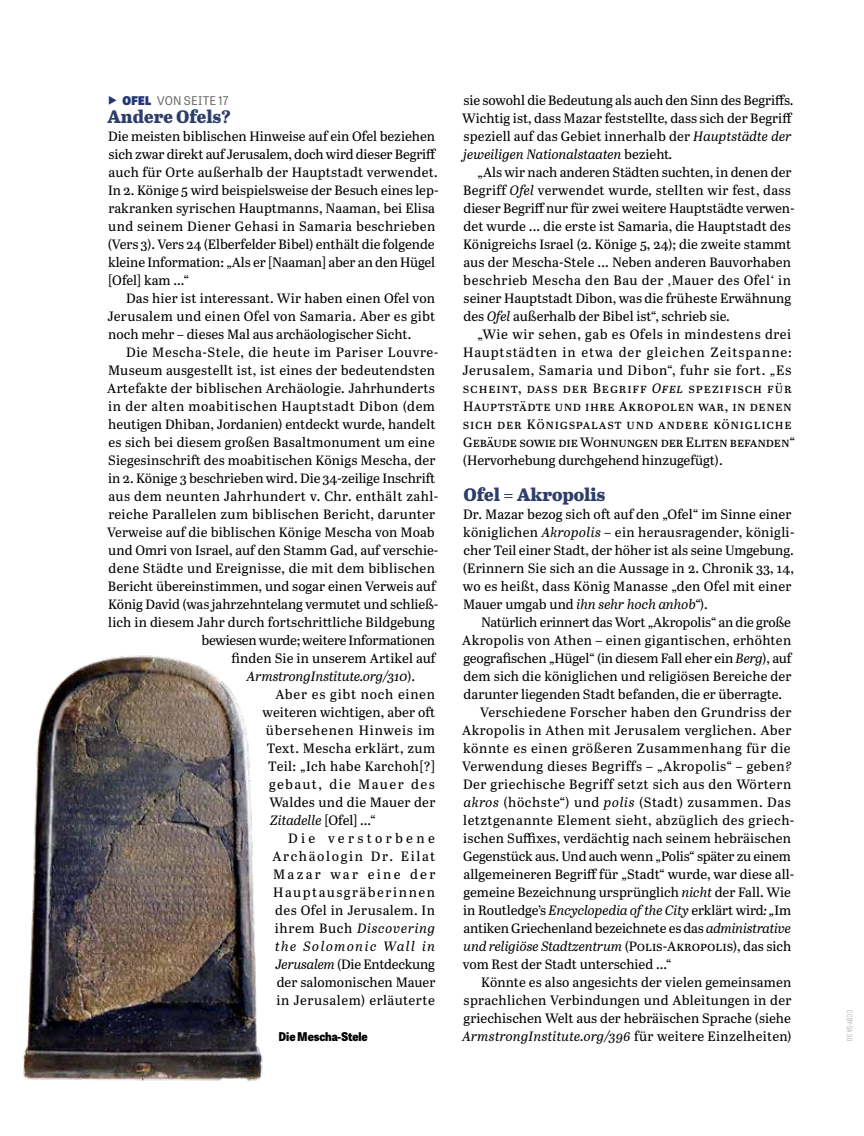
<style>
.page{position:relative;width:864px;height:1136px;background:#fff}
.page>*{position:absolute;margin:0;border:0;box-sizing:border-box;transform-origin:0 0}
.t1{font:800 18px "Abril Text";color:#2e3e6a}
.t2{font:13.5px/18px "Abril Text";letter-spacing:.005em;color:#000}
.t3{font:13.5px/18px "Abril Text";letter-spacing:.045em;color:#000}
.t4{font:13.5px "Abril Text";letter-spacing:.025em;color:#000}
.t5{font:13.5px "Abril Text";letter-spacing:.03em;color:#000}
.t6{font:13.5px "Abril Text";letter-spacing:.035em;color:#000}
.t7{font:13.5px "Abril Text";letter-spacing:.04em;color:#000}
.t8{font:13.5px "Abril Text";letter-spacing:-.015em;color:#000}
.t9{font:italic 13.5px "Abril Text";letter-spacing:.02em;color:#000}
.t10{font:13.5px "Abril Text";letter-spacing:-.02em;color:#000}
.t11{font:italic 13.5px "Abril Text";color:#000}
.t12{font:13.5px "Abril Text";letter-spacing:.06em;color:#000}
.t13{font:italic 13.5px "Abril Text";letter-spacing:.05em;color:#000}
.t14{font:13.5px "Abril Text";letter-spacing:.11em;color:#000}
.t15{font:13.5px "Abril Text";letter-spacing:.105em;color:#000}
.t16{font:italic 13.5px "Abril Text";letter-spacing:.105em;color:#000}
.t17{font:13.5px "Abril Text";letter-spacing:.17em;color:#000}
.t18{font:800 12px "Tablet Gothic Narrow";letter-spacing:-.01em;color:#000}
.t19{font:12px "Tablet Gothic";letter-spacing:.015em;color:#706f6f}
.t20{font:7.5px "Rift Soft";color:#9d9d9c}
.s1{color:#243877}
.s2{font-weight:800;color:#243877}
.s3{font-style:normal}
.s4{font-style:italic}
</style>
<div class="page">
<img style="left:23px;top:655px;width:240px;height:427px">
<p class="t19" style="left:108px;top:92px;width:122px"><span class="s1">◆</span> <span class="s2">OFEL</span> VON SEITE 17</p>
<h1 class="t1" style="left:107px;top:103px;width:125px">Andere Ofels?</h1>
<p class="t2" style="left:108px;top:126px;width:332px">Die meisten biblischen Hinweise auf ein Ofel beziehen sich zwar direkt auf Jerusalem, doch wird dieser Begriff auch für Orte außerhalb der Hauptstadt verwendet.<br>In 2. Könige 5 wird beispielsweise der Besuch eines lep&shy;rakranken syrischen Hauptmanns, Naaman, bei Elisa und seinem Diener Gehasi in Samaria beschrieben (Vers 3). Vers 24 (Elberfelder Bibel) enthält die folgende kleine Information: „Als er [Naaman] aber an den Hügel [Ofel] kam ...“</p>
<p class="t2" style="left:107px;top:288px;width:329px;text-align:justify;text-indent:19px">Das hier ist interessant. Wir haben einen Ofel von Jerusalem und einen Ofel von Samaria. Aber es gibt noch mehr – dieses Mal aus archäologischer Sicht.</p>
<p class="t3" style="left:126px;top:342px;width:314px">Die Mescha-Stele, die heute im Pariser Louvre-</p>
<p class="t2" style="left:108px;top:360px;width:328px">Museum ausgestellt ist, ist eines der bedeutendsten</p>
<p class="t2" style="left:107px;top:378px;width:329px">Artefakte der biblischen Archäologie. Jahrhunderts</p>
<p class="t7" style="left:108px;top:396px;width:328px">in der alten moabitischen Hauptstadt Dibon (dem</p>
<p class="t2" style="left:108px;top:414px;width:328px">heutigen Dhiban, Jordanien) entdeckt wurde, handelt</p>
<p class="t2" style="left:108px;top:432px;width:327px">es sich bei diesem großen Basaltmonument um eine</p>
<p class="t2" style="left:108px;top:450px;width:328px">Siegesinschrift des moabitischen Königs Mescha, der</p>
<p class="t2" style="left:108px;top:468px;width:328px">in 2. Könige 3 beschrieben wird. Die 34-zeilige Inschrift</p>
<p class="t5" style="left:108px;top:486px;width:331px">aus dem neunten Jahrhundert v. Chr. enthält zahl-</p>
<p class="t4" style="left:108px;top:504px;width:328px">reiche Parallelen zum biblischen Bericht, darunter</p>
<p class="t2" style="left:107px;top:522px;width:329px">Verweise auf die biblischen Könige Mescha von Moab</p>
<p class="t2" style="left:108px;top:540px;width:331px">und Omri von Israel, auf den Stamm Gad, auf verschie-</p>
<p class="t4" style="left:108px;top:558px;width:328px">dene Städte und Ereignisse, die mit dem biblischen</p>
<p class="t2" style="left:108px;top:576px;width:330px">Bericht übereinstimmen, und sogar einen Verweis auf</p>
<p class="t2" style="left:108px;top:594px;width:332px">König David (was jahrzehntelang vermutet und schließ-</p>
<p class="t2" style="left:108px;top:612px;width:328px">lich in diesem Jahr durch fortschrittliche Bildgebung</p>
<p class="t8" style="left:201px;top:630px;width:235px">bewiesen wurde; weitere Informationen</p>
<p class="t2" style="left:231px;top:648px;width:207px">finden Sie in unserem Artikel auf</p>
<p class="t11" style="left:247px;top:666px;width:169px">ArmstrongInstitute.org/310<span class="s3">).</span></p>
<p class="t2" style="left:275px;top:684px;width:161px">Aber es gibt noch einen</p>
<p class="t2" style="left:262px;top:702px;width:174px">weiteren wichtigen, aber oft</p>
<p class="t12" style="left:266px;top:720px;width:170px">übersehenen Hinweis im</p>
<p class="t2" style="left:267px;top:738px;width:170px">Text. Mescha erklärt, zum</p>
<p class="t4" style="left:268px;top:756px;width:168px">Teil: „Ich habe Karchoh[?]</p>
<p class="t15" style="left:269px;top:774px;width:167px">gebaut, die Mauer des</p>
<p class="t2" style="left:269px;top:792px;width:167px">Waldes und die Mauer der</p>
<p class="t2" style="left:270px;top:810px;width:107px"><span class="s4">Zitadelle</span> [Ofel] ...“</p>
<p class="t2" style="left:288px;top:828px;width:148px">Die verstorbene</p>
<p class="t2" style="left:272px;top:846px;width:164px">A rchäologin Dr. Eilat</p>
<p class="t17" style="left:273px;top:864px;width:164px">Mazar war eine der</p>
<p class="t14" style="left:273px;top:882px;width:163px">Hauptausgräberinnen</p>
<p class="t2" style="left:275px;top:900px;width:161px">des Ofel in Jerusalem. In</p>
<p class="t13" style="left:275px;top:918px;width:162px"><span class="s3">ihrem Buch</span> Discovering</p>
<p class="t16" style="left:275px;top:936px;width:161px">the Solomonic Wall in</p>
<p class="t2" style="left:275px;top:954px;width:161px"><span class="s4">Jerusalem</span> (Die Entdeckung</p>
<p class="t2" style="left:276px;top:972px;width:160px">der salomonischen Mauer</p>
<p class="t2" style="left:276px;top:990px;width:160px">in Jerusalem) erläuterte</p>
<p class="t2" style="left:462px;top:90px;width:333px">sie sowohl die Bedeutung als auch den Sinn des Begriffs.<br>Wichtig ist, dass Mazar feststellte, dass sich der Begriff speziell auf das Gebiet innerhalb der <span class="s4">Hauptstädte der jeweiligen Nationalstaaten</span> bezieht<span class="s4">.</span></p>
<p class="t2" style="left:463px;top:162px;width:333px;text-indent:14px">„Als wir nach anderen Städten suchten, in denen der Begriff <span class="s4">Ofel</span> verwendet wurde<span class="s4">,</span> stellten wir fest, dass dieser Begriff nur für zwei weitere Hauptstädte verwen&shy;det wurde ... die erste ist Samaria, die Hauptstadt des Königreichs Israel (2. Könige 5, 24); die zweite stammt aus der Mescha-Stele ... Neben anderen Bauvorhaben beschrieb Mescha den Bau der ‚Mauer des Ofel‘ in seiner Hauptstadt Dibon, was die früheste Erwähnung des <span class="s4">Ofel</span> außerhalb der Bibel ist“, schrieb sie.</p>
<p class="t3" style="left:462px;top:324px;width:334px;text-indent:15px">„Wie wir sehen, gab es Ofels in mindestens drei Hauptstädten in etwa der gleichen Zeitspanne:<br>Jerusalem, Samaria und Dibon“, fuhr sie fort. „Es scheint, dass der Begriff <span class="s4">Ofel</span> spezifisch für Hauptstädte und ihre Akropolen war, in denen sich der Königspalast und andere königliche Gebäude sowie die Wohnungen der Eliten befanden“ (Hervorhebung durchgehend hinzugefügt).</p>
<h1 class="t1" style="left:463px;top:481px;width:143px">Ofel = Akropolis</h1>
<p class="t2" style="left:463px;top:504px;width:333px">Dr. Mazar bezog sich oft auf den „Ofel“ im Sinne einer königlichen <span class="s4">Akropolis –</span> ein herausragender, königli&shy;cher Teil einer Stadt, der höher ist als seine Umgebung. (Erinnern Sie sich an die Aussage in 2. Chronik 33, 14, wo es heißt, dass König Manasse „den Ofel mit einer Mauer umgab und <span class="s4">ihn sehr hoch anhob“</span>).</p>
<p class="t2" style="left:481px;top:612px;width:311px">Natürlich erinnert das Wort „Akropolis“ an die große</p>
<p class="t2" style="left:462px;top:630px;width:330px">Akropolis von Athen – einen gigantischen, erhöhten</p>
<p class="t2" style="left:463px;top:648px;width:330px">geografischen „Hügel“ (in diesem Fall eher ein <span class="s4">Berg</span>), auf</p>
<p class="t2" style="left:463px;top:666px;width:329px">dem sich die königlichen und religiösen Bereiche der</p>
<p class="t2" style="left:463px;top:684px;width:320px">darunter liegenden Stadt befanden, die er überragte.</p>
<p class="t4" style="left:480px;top:702px;width:313px">Verschiedene Forscher haben den Grundriss der</p>
<p class="t5" style="left:462px;top:720px;width:330px">Akropolis in Athen mit Jerusalem verglichen. Aber</p>
<p class="t3" style="left:463px;top:738px;width:329px">könnte es einen größeren Zusammenhang für die</p>
<p class="t6" style="left:462px;top:756px;width:331px">Verwendung dieses Begriffs – „Akropolis“ – geben<span class="s4">?</span></p>
<p class="t6" style="left:463px;top:774px;width:329px">Der griechische Begriff setzt sich aus den Wörtern</p>
<p class="t7" style="left:463px;top:792px;width:328px"><span class="s4">akros</span> (höchste“) und <span class="s4">polis</span> (Stadt) zusammen. Das</p>
<p class="t5" style="left:463px;top:810px;width:332px">letztgenannte Element sieht, abzüglich des griech-</p>
<p class="t2" style="left:463px;top:828px;width:329px">ischen Suffixes, verdächtig nach seinem hebräischen</p>
<p class="t10" style="left:463px;top:846px;width:329px">Gegenstück aus. Und auch wenn „Polis“ später zu einem</p>
<p class="t2" style="left:463px;top:864px;width:332px">allgemeineren Begriff für „Stadt“ wurde, war diese all-</p>
<p class="t2" style="left:463px;top:882px;width:328px">gemeine Bezeichnung ursprünglich <span class="s4">nicht</span> der Fall. Wie</p>
<p class="t2" style="left:463px;top:900px;width:329px">in Routledge’s <span class="s4">Encyclopedia of the City</span> erklärt wird<span class="s4">: „</span>Im</p>
<p class="t8" style="left:463px;top:918px;width:329px">antiken Griechenland bezeichnete es das <span class="s4">administrative</span></p>
<p class="t2" style="left:463px;top:936px;width:329px"><span class="s4">und religiöse Stadtzentrum</span> (Polis-Akropolis), das sich</p>
<p class="t2" style="left:463px;top:954px;width:210px">vom Rest der Stadt unterschied ...“</p>
<p class="t2" style="left:481px;top:972px;width:311px">Könnte es also angesichts der vielen gemeinsamen</p>
<p class="t4" style="left:463px;top:990px;width:329px">sprachlichen Verbindungen und Ableitungen in der</p>
<p class="t2" style="left:463px;top:1008px;width:328px">griechischen Welt aus der hebräischen Sprache (siehe</p>
<p class="t18" style="left:278px;top:1027px;width:90px">Die Mescha-Stele</p>
<p class="t9" style="left:462px;top:1026px;width:331px">ArmstrongInstitute.org/396 <span class="s3">für weitere Einzelheiten)</span></p>
<p class="t20" style="left:854px;top:1010px;width:32px;rotate:90deg">CC BY-SA 3.0</p>
</div>
